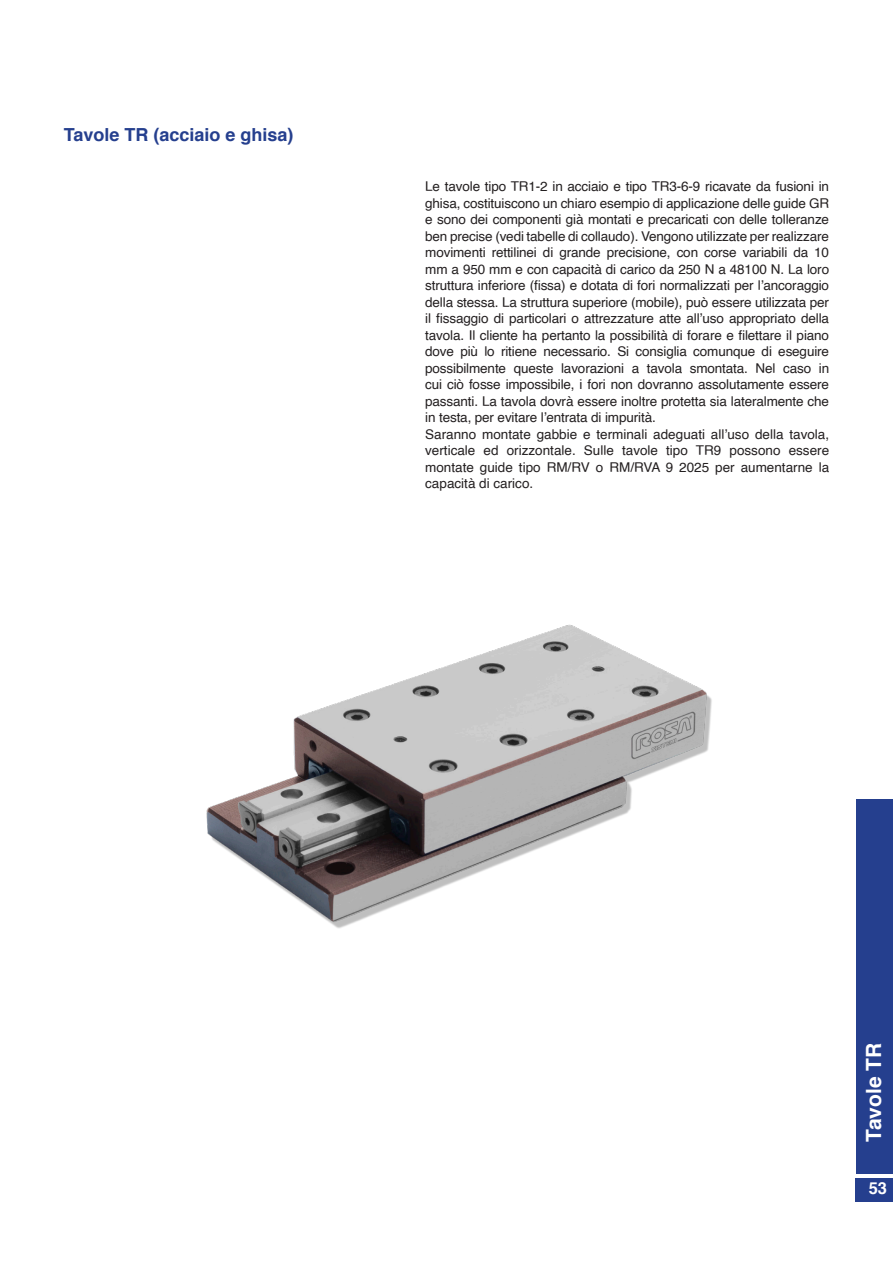
<style>
.page{position:relative;width:893px;height:1263px;background:#fff}
.page>*{position:absolute;margin:0;border:0;box-sizing:border-box;transform-origin:0 0}
.Überschrift_H1_weiss{font:700 21px "Helvetica";color:#fff}
.Überschrift_H1_Aufzählung{font:700 18px "Helvetica";color:#253f8e}
.t1{font:700 16.5px "Helvetica";color:#fff}
.Einfachter_Text{font:13.5px/16.5px "Helvetica";letter-spacing:-.01em;color:#231f20;text-align:justify}
</style>
<div class="page">
<div style="left:856px;top:1178px;width:37px;height:23px;background:#253f8e"></div>
<div style="left:856px;top:799px;width:37px;height:374px;background:#253f8e"></div>
<img style="left:206px;top:624px;width:506px;height:304px">
<p class="Überschrift_H1_Aufzählung" style="left:64px;top:120px;width:231px">Tavole TR (acciaio e ghisa)</p>
<p class="Einfachter_Text" style="left:425px;top:179px;width:405px">Le tavole tipo TR1-2 in acciaio e tipo TR3-6-9 ricavate da fusioni in ghisa, costituiscono un chiaro esempio di applicazione delle guide GR e sono dei componenti già montati e precaricati con delle tolleranze ben precise (vedi tabelle di collaudo). Vengono utilizzate per realizzare movimenti rettilinei di grande precisione, con corse variabili da 10 mm a 950 mm e con capacità di carico da 250 N a 48100 N. La loro struttura inferiore (fissa) e dotata di fori normalizzati per l’ancoraggio della stessa. La struttura superiore (mobile), può essere utilizzata per il fissaggio di particolari o attrezzature atte all’uso appropriato della tavola. Il cliente ha pertanto la possibilità di forare e filettare il piano dove più lo ritiene necessario. Si consiglia comunque di eseguire possibilmente queste lavorazioni a tavola smontata. Nel caso in cui ciò fosse impossibile, i fori non dovranno assolutamente essere passanti. La tavola dovrà essere inoltre protetta sia lateralmente che in testa, per evitare l’entrata di impurità.</p>
<p class="Einfachter_Text" style="left:425px;top:426px;width:405px">Saranno montate gabbie e terminali adeguati all’uso della tavola, verticale ed orizzontale. Sulle tavole tipo TR9 possono essere montate guide tipo RM/RV o RM/RVA 9 2025 per aumentarne la capacità di carico.</p>
<p class="Überschrift_H1_weiss" style="left:857px;top:1142px;width:100px;rotate:-90deg">Tavole TR</p>
<p class="t1" style="left:869px;top:1175px;width:20px">53</p>
</div>
